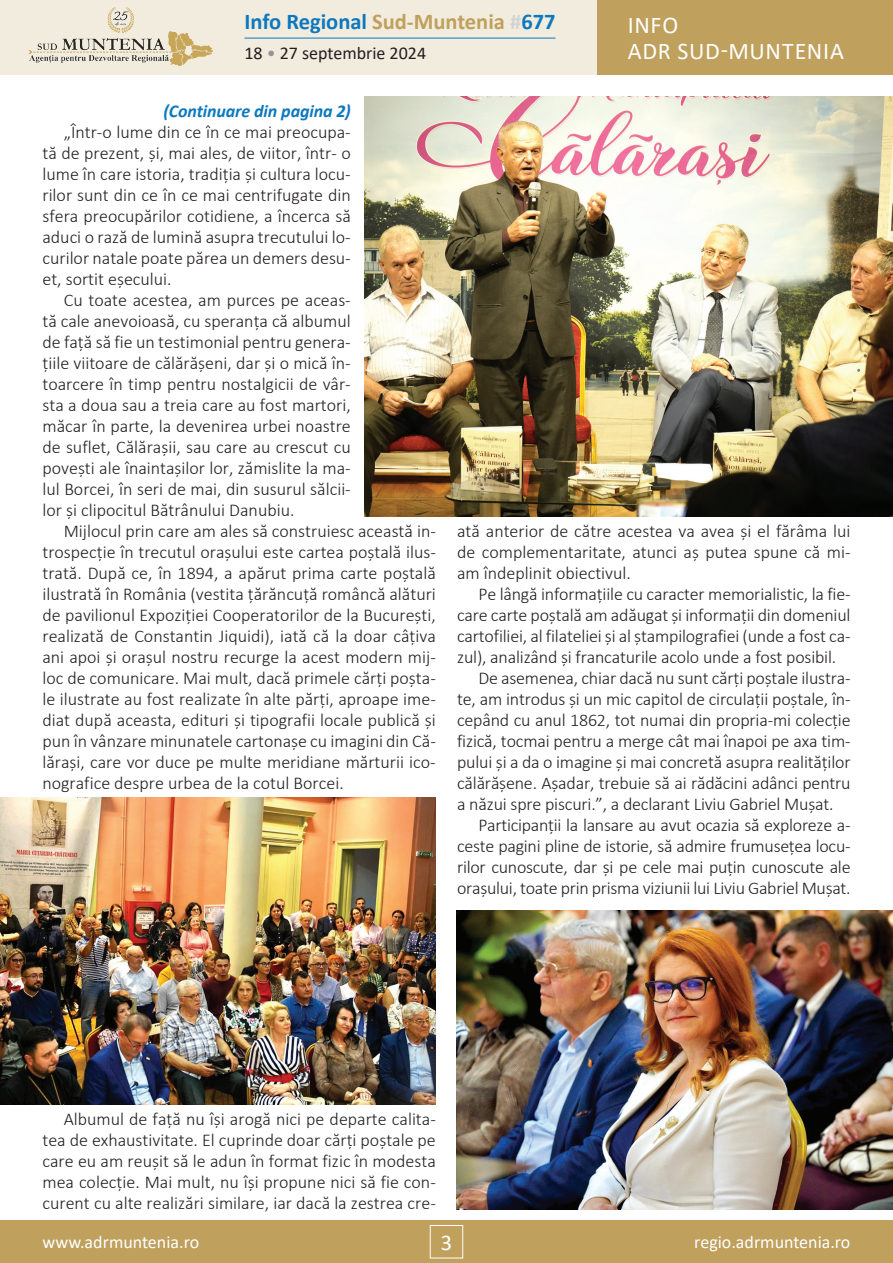
<style>
.page{position:relative;width:893px;height:1263px;background:#fff}
.page>*{position:absolute;margin:0;border:0;box-sizing:border-box;transform-origin:0 0}
.t1{font:24px/25.5px "Calibri";letter-spacing:.03em;color:#fff}
.t2{font:700 22.5px "Calibri";color:#0c78bf}
.t3{font:22.5px "Calibri";color:#fff}
.t4{font:300 18px/21px "Calibri";letter-spacing:-.01em;color:#231f20;text-align:justify}
.t5{font:18px "Calibri";color:#fff}
.t6{font:italic 700 18px "Calibri";letter-spacing:-.005em;color:#0c78bf}
.t7{font:18px "Calibri";color:#231f20}
.s1{color:#bfa05c}
.s2{color:#d1d2d4}
.s3{color:#939598}
</style>
<div class="page">
<div style="left:0;top:1220px;width:893px;height:43px;background:#bfa05c"></div>
<div style="left:430px;top:1225px;width:33px;height:33px;border:1px solid #fff"></div>
<div style="left:0;top:0;width:893px;height:75px;background:#f2ecdf"></div>
<div style="left:597px;top:0;width:296px;height:75px;background:#bfa05c"></div>
<hr style="left:244px;top:38px;width:311px;height:1px;background:#0c78bf">
<img style="left:28px;top:7px;width:185px;height:59px">
<img style="left:364px;top:96px;width:529px;height:420px">
<img style="left:0;top:798px;width:436px;height:306px">
<img style="left:457px;top:910px;width:436px;height:299px">
<p class="t2" style="left:244px;top:6px;width:313px">Info Regional <span class="s1">Sud-Muntenia</span> <span class="s2">#</span>677</p>
<p class="t7" style="left:244px;top:41px;width:183px">18 <span class="s3">•</span> 27 septembrie 2024</p>
<h1 class="t1" style="left:628px;top:12px;width:218px">INFO<br>ADR SUD-MUNTENIA</h1>
<p class="t6" style="left:164px;top:98px;width:189px">(Continuare din pagina 2)</p>
<p class="t4" style="left:42px;top:121px;width:310px;text-indent:21px">„Într-o lume din ce în ce mai preocupa&shy;tă de prezent, şi, mai ales, de viitor, într- o lume în care istoria, tradiţia şi cultura locu&shy;rilor sunt din ce în ce mai centrifugate din sfera preocupărilor cotidiene, a încerca să aduci o rază de lumină asupra trecutului lo&shy;curilor natale poate părea un demers desu&shy;et, sortit eşecului.</p>
<p class="t4" style="left:42px;top:289px;width:310px;text-indent:21px">Cu toate acestea, am purces pe aceas&shy;tă cale anevoioasă, cu speranţa că albumul de faţă să fie un testimonial pentru genera&shy;ţiile viitoare de călărăşeni, dar şi o mică în&shy;toarcere în timp pentru nostalgicii de vâr&shy;sta a doua sau a treia care au fost martori, măcar în parte, la devenirea urbei noastre de suflet, Călăraşii, sau care au crescut cu poveşti ale înaintaşilor lor, zămislite la ma&shy;lul Borcei, în seri de mai, din susurul sălcii&shy;lor şi clipocitul Bătrânului Danubiu.</p>
<p class="t4" style="left:42px;top:520px;width:395px;text-indent:21px">Mijlocul prin care am ales să construiesc această in&shy;trospecţie în trecutul oraşului este cartea poştală ilus&shy;trată. După ce, în 1894, a apărut prima carte poştală ilustrată în România (vestita ţărăncuţă româncă alături de pavilionul Expoziţiei Cooperatorilor de la Bucureşti, realizată de Constantin Jiquidi), iată că la doar câţiva ani apoi şi oraşul nostru recurge la acest modern mij&shy;loc de comunicare. Mai mult, dacă primele cărţi poşta&shy;le ilustrate au fost realizate în alte părţi, aproape ime&shy;diat după aceasta, edituri şi tipografii locale publică şi pun în vânzare minunatele cartonaşe cu imagini din Că&shy;lăraşi, care vor duce pe multe meridiane mărturii ico&shy;nografice despre urbea de la cotul Borcei.</p>
<p class="t4" style="left:457px;top:521px;width:395px">ată anterior de către acestea va avea şi el fărâma lui de complementaritate, atunci aş putea spune că mi&shy;am îndeplinit obiectivul.</p>
<p class="t4" style="left:478px;top:584px;width:374px">Pe lângă informaţiile cu caracter memorialistic, la fie-</p>
<p class="t4" style="left:457px;top:605px;width:395px">care carte poştală am adăugat şi informaţii din domeniul</p>
<p class="t4" style="left:457px;top:626px;width:395px">cartofiliei, al filateliei şi al ştampilografiei (unde a fost ca-</p>
<p class="t4" style="left:457px;top:647px;width:381px">zul), analizând şi francaturile acolo unde a fost posibil.</p>
<p class="t4" style="left:478px;top:668px;width:374px">De asemenea, chiar dacă nu sunt cărţi poştale ilustra-</p>
<p class="t4" style="left:457px;top:689px;width:395px">te, am introdus şi un mic capitol de circulaţii poştale, în-</p>
<p class="t4" style="left:457px;top:710px;width:395px">cepând cu anul 1862, tot numai din propria-mi colecţie</p>
<p class="t4" style="left:457px;top:731px;width:395px">fizică, tocmai pentru a merge cât mai înapoi pe axa tim-</p>
<p class="t4" style="left:457px;top:752px;width:395px">pului şi a da o imagine şi mai concretă asupra realităţilor</p>
<p class="t4" style="left:457px;top:773px;width:395px">călărăşene. Aşadar, trebuie să ai rădăcini adânci pentru</p>
<p class="t4" style="left:457px;top:794px;width:378px">a năzui spre piscuri.”, a declarant Liviu Gabriel Muşat.</p>
<p class="t4" style="left:478px;top:815px;width:374px">Participanții la lansare au avut ocazia să exploreze a-</p>
<p class="t4" style="left:457px;top:836px;width:395px">ceste pagini pline de istorie, să admire frumusețea locu-</p>
<p class="t4" style="left:457px;top:857px;width:395px">rilor cunoscute, dar și pe cele mai puțin cunoscute ale</p>
<p class="t4" style="left:457px;top:878px;width:395px">orașului, toate prin prisma viziunii lui Liviu Gabriel Muşat.</p>
<p class="t4" style="left:42px;top:1109px;width:395px;text-indent:21px">Albumul de faţă nu îşi arogă nici pe departe calita&shy;tea de exhaustivitate. El cuprinde doar cărţi poştale pe care eu am reuşit să le adun în format fizic în modesta mea colecţie. Mai mult, nu îşi propune nici să fie con&shy;curent cu alte realizări similare, iar dacă la zestrea cre-</p>
<p class="t5" style="left:43px;top:1230px;width:158px">www.adrmuntenia.ro</p>
<p class="t3" style="left:441px;top:1226px;width:13px">3</p>
<p class="t5" style="left:694px;top:1230px;width:158px">regio.adrmuntenia.ro</p>
</div>
